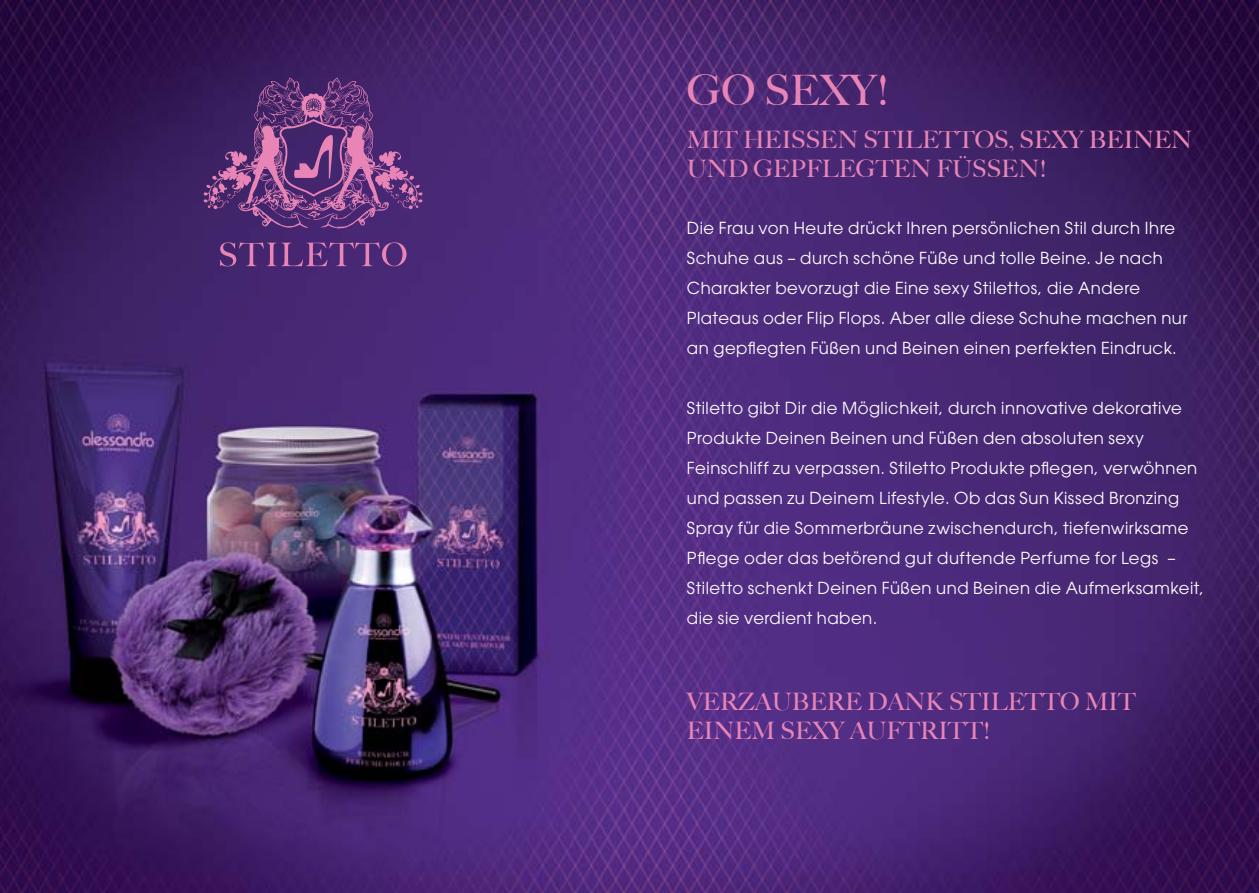
<style>
.page{position:relative;width:1259px;height:893px;background:#fff}
.page>*{position:absolute;margin:0;border:0;box-sizing:border-box;transform-origin:0 0}
.t1{font:500 42px "Big Caslon";color:#e985b6}
.t2{font:500 24px/28.8px "Big Caslon";color:#e985b6}
.t3{font:16.5px/30px "Avant Garde";letter-spacing:.03em;color:#fff}
</style>
<div class="page">
<img style="left:0;top:0;width:1259px;height:893px">
<svg style="left:203px;top:77px;width:220px;height:189px;background:#65387b"></svg>
<h1 class="t1" style="left:687px;top:66px;width:204px">GO SEXY!</h1>
<h2 class="t2" style="left:687px;top:126px;width:507px">MIT HEISSEN STILETTOS, SEXY BEINEN<br>UND GEPFLEGTEN FÜSSEN!</h2>
<p class="t3" style="left:687px;top:214px;width:502px">Die Frau von Heute drückt Ihren persönlichen Stil durch Ihre Schuhe aus – durch schöne Füße und tolle Beine. Je nach Charakter bevorzugt die Eine sexy Stilettos, die Andere Plateaus oder Flip Flops. Aber alle diese Schuhe machen nur an gepflegten Füßen und Beinen einen perfekten Eindruck.</p>
<p class="t3" style="left:687px;top:394px;width:518px">Stiletto gibt Dir die Möglichkeit, durch innovative dekorative Produkte Deinen Beinen und Füßen den absoluten sexy Feinschliff zu verpassen. Stiletto Produkte pflegen, verwöhnen und passen zu Deinem Lifestyle. Ob das Sun Kissed Bronzing Spray für die Sommerbräune zwischendurch, tiefenwirksame Pflege oder das betörend gut duftende Perfume for Legs – Stiletto schenkt Deinen Füßen und Beinen die Aufmerksamkeit, die sie verdient haben.</p>
<h2 class="t2" style="left:687px;top:688px;width:450px">VERZAUBERE DANK STILETTO MIT<br>EINEM SEXY AUFTRITT!</h2>
</div>
